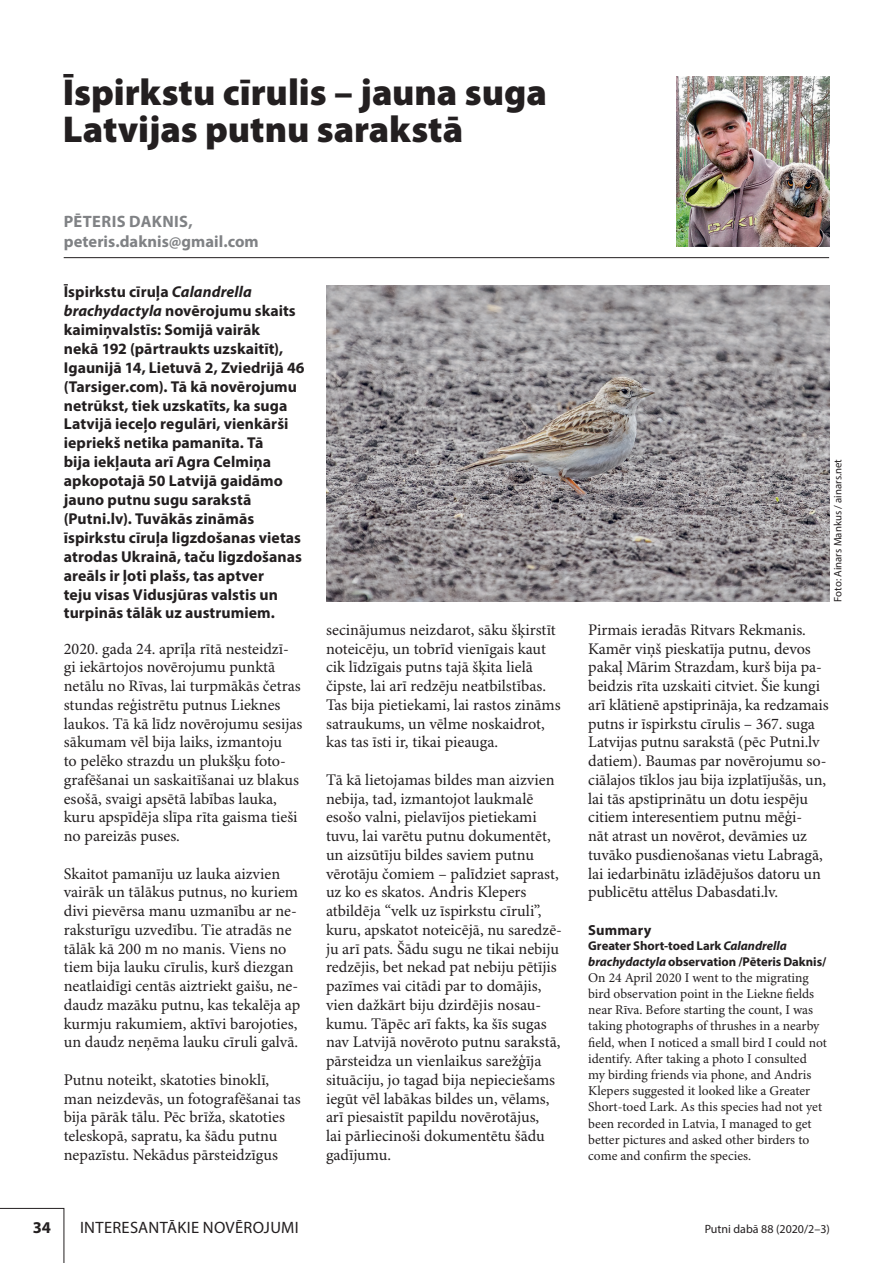
<style>
.page{position:relative;width:893px;height:1263px;background:#fff}
.page>*{position:absolute;margin:0;border:0;box-sizing:border-box;transform-origin:0 0}
.t1{font:900 37.5px/37.5px "Myriad Pro";color:#231f20}
.t2{font:700 16.5px/19.8px "Myriad Pro";letter-spacing:.005em;color:#808285}
.t3{font:16.5px "Myriad Pro";letter-spacing:.015em;color:#231f20}
.t4{font:700 16.5px "Myriad Pro";color:#231f20}
.t5{font:16.2px/18.8px "Minion Pro";letter-spacing:-.005em;color:#231f20}
.t6{font:700 15.75px/18.9px "Myriad Pro";letter-spacing:.005em;color:#231f20}
.t7{font:700 14.55px "Myriad Pro";letter-spacing:.01em;color:#231f20}
.t8{font:13.5px/16.2px "Minion Pro";color:#231f20}
.t9{font:700 12.75px/15.3px "Myriad Pro";letter-spacing:-.005em;color:#231f20}
.t10{font:12px "Myriad Pro";color:#231f20}
.t11{font:10.8px "Myriad Pro";color:#231f20}
.s1{font-style:italic}
</style>
<div class="page">
<svg style="left:0;top:1208px;width:64px;height:55px"></svg>
<hr style="left:64px;top:257px;width:765px;height:1px;background:#231f20">
<img style="left:676px;top:77px;width:153px;height:170px">
<img style="left:326px;top:285px;width:503px;height:317px">
<h1 class="t1" style="left:63px;top:72px;width:485px">Īspirkstu cīrulis – jauna suga<br>Latvijas putnu sarakstā</h1>
<p class="t2" style="left:64px;top:211px;width:197px">PĒTERIS DAKNIS, peteris.daknis@gmail.com</p>
<p class="t6" style="left:64px;top:282px;width:242px">Īspirkstu cīruļa <span class="s1">Calandrella brachydactyla</span> novērojumu skaits kaimiņvalstīs: Somijā vairāk<br>nekā 192 (pārtraukts uzskaitīt),<br>Igaunijā 14, Lietuvā 2, Zviedrijā 46 (Tarsiger.com). Tā kā novērojumu netrūkst, tiek uzskatīts, ka suga<br>Latvijā ieceļo regulāri, vienkārši iepriekš netika pamanīta. Tā<br>bija iekļauta arī Agra Celmiņa apkopotajā 50 Latvijā gaidāmo jauno putnu sugu sarakstā (Putni.lv). Tuvākās zināmās īspirkstu cīruļa ligzdošanas vietas atrodas Ukrainā, taču ligzdošanas areāls ir ļoti plašs, tas aptver<br>teju visas Vidusjūras valstis un turpinās tālāk uz austrumiem.</p>
<p class="t5" style="left:64px;top:640px;width:240px">2020. gada 24. aprīļa rītā nesteidzī&shy;gi iekārtojos novērojumu punktā netālu no Rīvas, lai turpmākās četras stundas reģistrētu putnus Lieknes laukos. Tā kā līdz novērojumu sesijas sākumam vēl bija laiks, izmantoju<br>to pelēko strazdu un plukšķu foto&shy;grafēšanai un saskaitīšanai uz blakus esošā, svaigi apsētā labības lauka, kuru apspīdēja slīpa rīta gaisma tieši no pareizās puses.</p>
<p class="t5" style="left:64px;top:865px;width:238px">Skaitot pamanīju uz lauka aizvien vairāk un tālākus putnus, no kuriem divi pievērsa manu uzmanību ar ne&shy;raksturīgu uzvedību. Tie atradās ne tālāk kā 200 m no manis. Viens no tiem bija lauku cīrulis, kurš diezgan neatlaidīgi centās aiztriekt gaišu, ne&shy;daudz mazāku putnu, kas tekalēja ap kurmju rakumiem, aktīvi barojoties, un daudz neņēma lauku cīruli galvā.</p>
<p class="t5" style="left:64px;top:1071px;width:238px">Putnu noteikt, skatoties binoklī, man neizdevās, un fotografēšanai tas bija pārāk tālu. Pēc brīža, skatoties teleskopā, sapratu, ka šādu putnu nepazīstu. Nekādus pārsteidzīgus</p>
<p class="t5" style="left:326px;top:621px;width:236px">secinājumus neizdarot, sāku šķirstīt noteicēju, un tobrīd vienīgais kaut cik līdzīgais putns tajā šķita lielā čipste, lai arī redzēju neatbilstības.<br>Tas bija pietiekami, lai rastos zināms satraukums, un vēlme noskaidrot, kas tas īsti ir, tikai pieauga.</p>
<p class="t5" style="left:326px;top:771px;width:238px">Tā kā lietojamas bildes man aizvien nebija, tad, izmantojot laukmalē esošo valni, pielavījos pietiekami tuvu, lai varētu putnu dokumentēt, un aizsūtīju bildes saviem putnu vērotāju čomiem – palīdziet saprast, uz ko es skatos. Andris Klepers atbildēja “velk uz īspirkstu cīruli”, kuru, apskatot noteicējā, nu saredzē&shy;ju arī pats. Šādu sugu ne tikai nebiju redzējis, bet nekad pat nebiju pētījis pazīmes vai citādi par to domājis, vien dažkārt biju dzirdējis nosau&shy;kumu. Tāpēc arī fakts, ka šīs sugas nav Latvijā novēroto putnu sarakstā, pārsteidza un vienlaikus sarežģīja situāciju, jo tagad bija nepieciešams iegūt vēl labākas bildes un, vēlams, arī piesaistīt papildu novērotājus,<br>lai pārliecinoši dokumentētu šādu gadījumu.</p>
<p class="t11" style="left:831px;top:602px;width:144px;rotate:-90deg">Foto: Ainars Mankus / ainars.net</p>
<p class="t5" style="left:588px;top:621px;width:242px">Pirmais ieradās Ritvars Rekmanis.<br>Kamēr viņš pieskatīja putnu, devos pakaļ Mārim Strazdam, kurš bija pa&shy;beidzis rīta uzskaiti citviet. Šie kungi arī klātienē apstiprināja, ka redzamais putns ir īspirkstu cīrulis – 367. suga Latvijas putnu sarakstā (pēc Putni.lv datiem). Baumas par novērojumu so&shy;ciālajos tīklos jau bija izplatījušās, un, lai tās apstiprinātu un dotu iespēju citiem interesentiem putnu mēģi-<br>nāt atrast un novērot, devāmies uz tuvāko pusdienošanas vietu Labragā, lai iedarbinātu izlādējušos datoru un publicētu attēlus Dabasdati.lv.</p>
<p class="t7" style="left:588px;top:920px;width:65px">Summary</p>
<p class="t9" style="left:588px;top:938px;width:239px">Greater Short-toed Lark <span class="s1">Calandrella brachydactyla</span> observation /Pēteris Daknis/</p>
<p class="t8" style="left:588px;top:970px;width:240px">On 24 April 2020 I went to the migrating bird observation point in the Liekne fields near Rīva. Before starting the count, I was taking photographs of thrushes in a nearby field, when I noticed a small bird I could not identify. After taking a photo I consulted my birding friends via phone, and Andris Klepers suggested it looked like a Greater Short-toed Lark. As this species had not yet been recorded in Latvia, I managed to get better pictures and asked other birders to come and confirm the species.</p>
<p class="t4" style="left:33px;top:1217px;width:20px">34</p>
<p class="t3" style="left:80px;top:1217px;width:220px">INTERESANTĀKIE NOVĒROJUMI</p>
<p class="t10" style="left:705px;top:1221px;width:127px">Putni dabā 88 (2020/2–3)</p>
</div>
